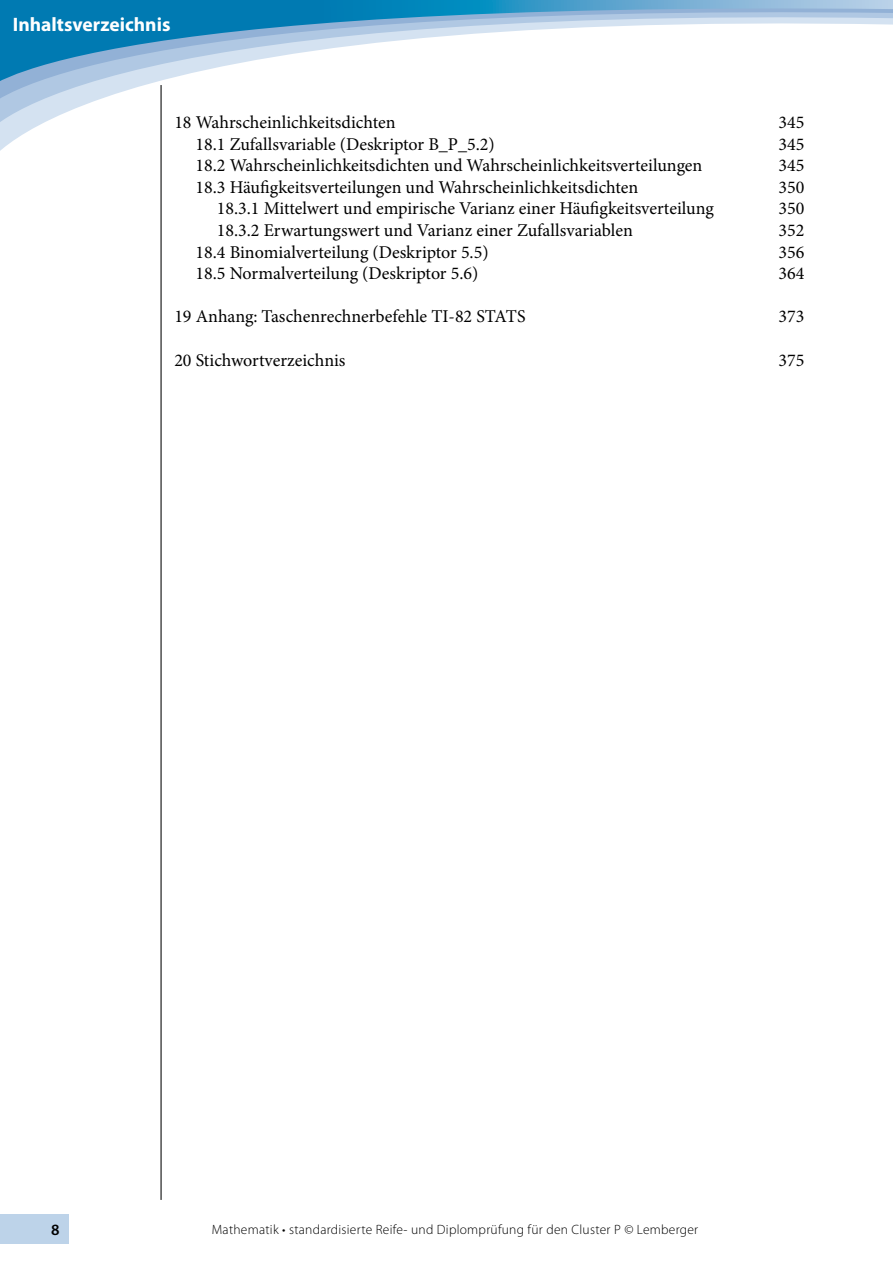
<style>
.page{position:relative;width:893px;height:1263px;background:#fff}
.page>*{position:absolute;margin:0;border:0;box-sizing:border-box;transform-origin:0 0}
.t1{font:700 19.5px "Myriad Pro";color:#fff}
.t2{font:18px "Minion Pro";color:#000}
.t3{font:600 15.75px "Myriad Pro";color:#000}
.t4{font:300 13.5px "Myriad Pro";letter-spacing:.02em;color:#000}
</style>
<div class="page">
<div style="left:0;top:1214px;width:68px;height:30px;background:#bdd3e9"></div>
<svg style="left:0;top:110px;width:161px;height:26px"></svg>
<svg style="left:0;top:91px;width:161px;height:19px"></svg>
<svg style="left:0;top:0;width:893px;height:91px"></svg>
<hr style="left:161px;top:85px;width:1px;height:1115px;background:#010202">
<p class="t1" style="left:13px;top:11px;width:159px">Inhaltsverzeichnis</p>
<p class="t2" style="left:174px;top:110px;width:223px">18 Wahrscheinlichkeitsdichten</p>
<p class="t2" style="left:778px;top:110px;width:27px">345</p>
<p class="t2" style="left:196px;top:132px;width:301px">18.1 Zufallsvariable (Deskriptor B_P_5.2)</p>
<p class="t2" style="left:778px;top:132px;width:27px">345</p>
<p class="t2" style="left:196px;top:153px;width:508px">18.2 Wahrscheinlichkeitsdichten und Wahrscheinlichkeitsverteilungen</p>
<p class="t2" style="left:778px;top:153px;width:27px">345</p>
<p class="t2" style="left:196px;top:175px;width:444px">18.3 Häufigkeitsverteilungen und Wahrscheinlichkeitsdichten</p>
<p class="t2" style="left:778px;top:175px;width:27px">350</p>
<p class="t2" style="left:217px;top:196px;width:499px">18.3.1 Mittelwert und empirische Varianz einer Häufigkeitsverteilung</p>
<p class="t2" style="left:778px;top:196px;width:27px">350</p>
<p class="t2" style="left:217px;top:218px;width:418px">18.3.2 Erwartungswert und Varianz einer Zufallsvariablen</p>
<p class="t2" style="left:778px;top:218px;width:27px">352</p>
<p class="t2" style="left:196px;top:240px;width:294px">18.4 Binomialverteilung (Deskriptor 5.5)</p>
<p class="t2" style="left:778px;top:240px;width:27px">356</p>
<p class="t2" style="left:196px;top:261px;width:284px">18.5 Normalverteilung (Deskriptor 5.6)</p>
<p class="t2" style="left:778px;top:261px;width:27px">364</p>
<p class="t2" style="left:174px;top:304px;width:353px">19 Anhang: Taschenrechnerbefehle TI-82 STATS</p>
<p class="t2" style="left:778px;top:304px;width:27px">373</p>
<p class="t2" style="left:174px;top:348px;width:173px">20 Stichwortverzeichnis</p>
<p class="t2" style="left:778px;top:348px;width:27px">375</p>
<p class="t3" style="left:51px;top:1219px;width:10px">8</p>
<p class="t4" style="left:212px;top:1221px;width:488px">Mathematik • standardisierte Reife- und Diplomprüfung für den Cluster P © Lemberger</p>
</div>
